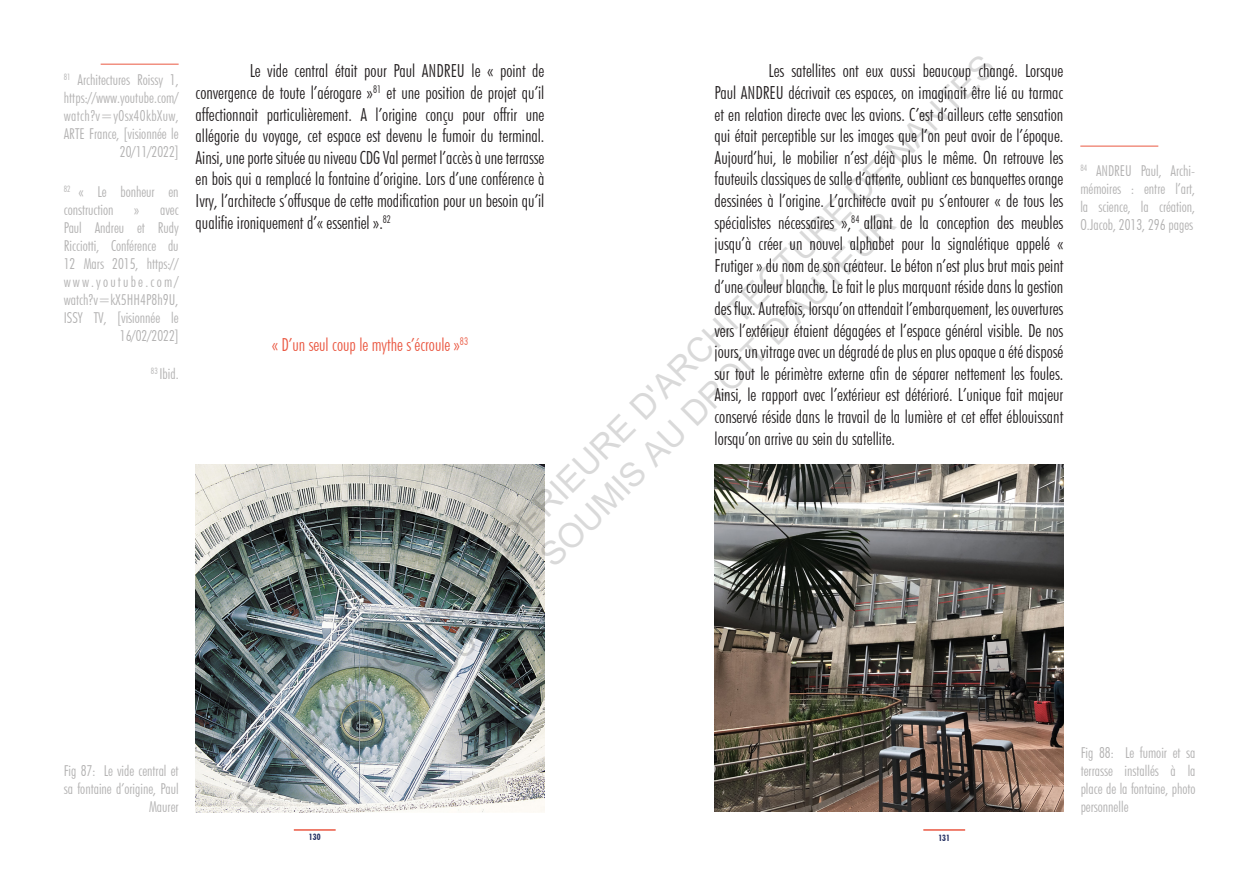
<style>
.page{position:relative;width:1259px;height:893px;background:#fff}
.page>*{position:absolute;margin:0;border:0;box-sizing:border-box;transform-origin:0 0}
.t1{font:33.9px/40.7px "Arial";color:rgb(0 0 0/.15);text-align:center}
.t2{font:300 condensed 18px/21.6px "Futura BT";color:#231f20;text-align:justify}
.t3{font:300 condensed 18px "Futura BT";color:#ea5842}
.t4{font:300 condensed 15px/18px "Futura BT";color:#b2b1b1;text-align:right}
.t5{font:700 condensed 8.7px "Futura BT";color:#243062}
</style>
<div class="page">
<hr style="left:294px;top:829px;width:42px;height:2px;background:#ea5842">
<hr style="left:923px;top:829px;width:42px;height:2px;background:#ea5842">
<hr style="left:101px;top:64px;width:78px;height:1px;background:#ea5842">
<img style="left:196px;top:465px;width:348px;height:347px">
<img style="left:714px;top:465px;width:349px;height:347px">
<hr style="left:1080px;top:146px;width:78px;height:1px;background:#ea5842">
<h1 class="t1" style="left:229px;top:792px;width:1056px;rotate:-45deg">ECOLE NATIONALE SUPERIEURE D'ARCHITECTURE DE NANTES<br>DOCUMENT SOUMIS AU DROIT D'AUTEUR</h1>
<p class="t4" style="left:64px;top:70px;width:116px"><sup>81</sup> Architectures Roissy 1, https://www.youtube.com/ watch?v=y0sx40kbXuw,<br>ARTE France, [visionnée le<br>20/11/2022]</p>
<p class="t2" style="left:196px;top:60px;width:350px;text-indent:54px">Le vide central était pour Paul ANDREU le « point de convergence de toute l’aérogare »<sup>81</sup> et une position de projet qu’il affectionnait particulièrement. A l’origine conçu pour offrir une allégorie du voyage, cet espace est devenu le fumoir du terminal.<br>Ainsi, une porte située au niveau CDG Val permet l’accès à une terrasse en bois qui a remplacé la fontaine d’origine. Lors d’une conférence à Ivry, l’architecte s’offusque de cette modification pour un besoin qu’il qualifie ironiquement d’« essentiel ».<sup>82</sup></p>
<p class="t2" style="left:714px;top:60px;width:350px;text-indent:54px">Les satellites ont eux aussi beaucoup changé. Lorsque Paul ANDREU décrivait ces espaces, on imaginait être lié au tarmac et en relation directe avec les avions. C’est d’ailleurs cette sensation qui était perceptible sur les images que l’on peut avoir de l’époque.<br>Aujourd’hui, le mobilier n’est déjà plus le même. On retrouve les fauteuils classiques de salle d’attente, oubliant ces banquettes orange dessinées à l’origine. L’architecte avait pu s’entourer « de tous les spécialistes nécessaires »,<sup>84</sup> allant de la conception des meubles jusqu’à créer un nouvel alphabet pour la signalétique appelé « Frutiger » du nom de son créateur. Le béton n’est plus brut mais peint d’une couleur blanche. Le fait le plus marquant réside dans la gestion des flux. Autrefois, lorsqu’on attendait l’embarquement, les ouvertures vers l’extérieur étaient dégagées et l’espace général visible. De nos jours, un vitrage avec un dégradé de plus en plus opaque a été disposé sur tout le périmètre externe afin de séparer nettement les foules.<br>Ainsi, le rapport avec l’extérieur est détérioré. L’unique fait majeur conservé réside dans le travail de la lumière et cet effet éblouissant lorsqu’on arrive au sein du satellite.</p>
<p class="t4" style="left:64px;top:183px;width:116px;text-align:left"><sup>82</sup> « Le bonheur en construction</p>
<p class="t4" style="left:64px;top:201px;width:116px">» avec<br>Paul Andreu et Rudy<br>Ricciotti, Conférence du<br>12 Mars 2015, https:// www.youtube.com/ watch?v=kX5HH4P8h9U,<br>ISSY TV, [visionnée le<br>16/02/2022]</p>
<p class="t3" style="left:272px;top:334px;width:198px">« D’un seul coup le mythe s’écroule »<sup>83</sup></p>
<p class="t4" style="left:151px;top:364px;width:29px"><sup>83</sup> Ibid.</p>
<p class="t4" style="left:64px;top:762px;width:116px">Fig 87: Le vide central et sa fontaine d’origine, Paul<br>Maurer</p>
<p class="t5" style="left:309px;top:832px;width:13px">130</p>
<p class="t5" style="left:938px;top:832px;width:13px">131</p>
<p class="t4" style="left:1080px;top:161px;width:116px;text-align:justify"><sup>84</sup> ANDREU Paul, Archi&shy;mémoires : entre l’art, la science, la création, O.Jacob, 2013, 296 pages</p>
<p class="t4" style="left:1080px;top:744px;width:116px;text-align:justify">Fig 88: Le fumoir et sa terrasse installés à la place de la fontaine, photo personnelle</p>
</div>
